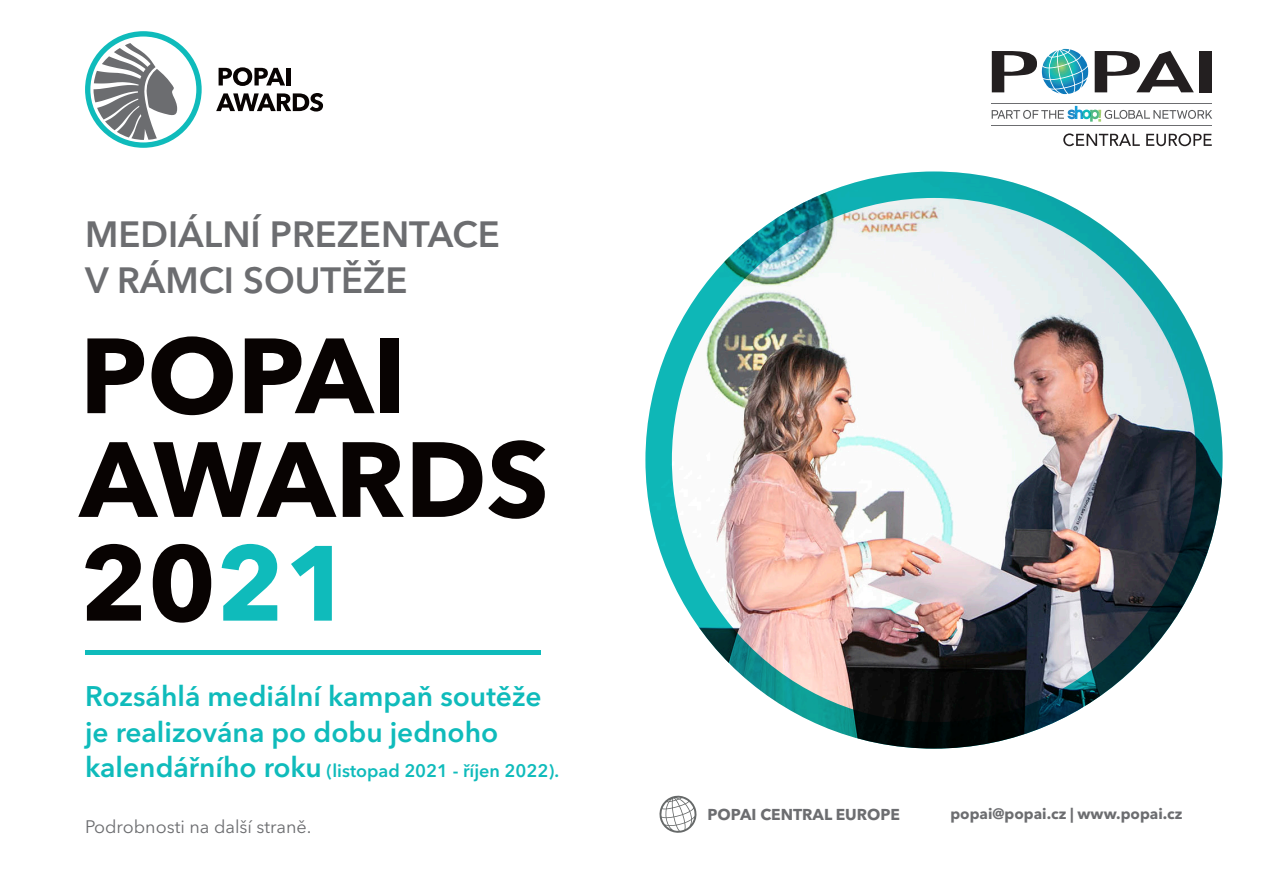
<style>
.page{position:relative;width:1263px;height:893px;background:#fff}
.page>*{position:absolute;margin:0;border:0;box-sizing:border-box;transform-origin:0 0}
.t1{font:700 105.45px/103.8px "Avenir Next LT Pro";color:#080302}
.t2{font:600 36.15px/46.2px "Avenir Next LT Pro";color:#6c6d70}
.t3{font:600 28.2px/35.7px "Avenir Next LT Pro";color:#0fbbbb}
.t4{font:600 18px "Avenir Next LT Pro";color:#0fbbbb}
.t5{font:18px "Avenir Next LT Pro";color:#6c6d70}
.t6{font:700 15.6px "Avenir Next LT Pro";color:#6c6d70}
.t7{font:700 15px "Avenir Next LT Pro";color:#6c6d70}
.s1{color:#0fbbbb}
.s2{font-size:28.2px}
</style>
<div class="page">
<hr style="left:85px;top:651px;width:455px;height:4px;background:#0fbbbb">
<svg style="left:659px;top:795px;width:38px;height:38px"></svg>
<svg style="left:992px;top:106px;width:220px;height:16px"></svg>
<svg style="left:1095px;top:51px;width:99px;height:41px"></svg>
<div style="left:1199px;top:51px;width:13px;height:41px;background:#231f20"></div>
<hr style="left:992px;top:103px;width:220px;height:1px;background:#6c6d70">
<hr style="left:992px;top:125px;width:220px;height:1px;background:#6c6d70">
<svg style="left:992px;top:49px;width:96px;height:45px"></svg>
<svg style="left:1063px;top:133px;width:77px;height:13px"></svg>
<svg style="left:1146px;top:133px;width:66px;height:13px"></svg>
<svg style="left:219px;top:67px;width:66px;height:19px"></svg>
<hr style="left:286px;top:68px;width:4px;height:17px;background:#080302">
<svg style="left:216px;top:93px;width:107px;height:19px"></svg>
<svg style="left:85px;top:31px;width:117px;height:117px"></svg>
<img style="left:645px;top:171px;width:577px;height:578px">
<p class="t2" style="left:85px;top:211px;width:416px">MEDIÁLNÍ PREZENTACE<br>V RÁMCI SOUTĚŽE</p>
<h1 class="t1" style="left:80px;top:323px;width:471px">POPAI<br>AWARDS<br>20<span class="s1">21</span></h1>
<p class="t3" style="left:85px;top:678px;width:458px">Rozsáhlá mediální kampaň soutěže je realizována po dobu jednoho</p>
<p class="t4" style="left:85px;top:760px;width:475px"><span class="s2">kalendářního roku</span> (listopad 2021 - říjen 2022).</p>
<p class="t5" style="left:85px;top:816px;width:228px">Podrobnosti na další straně.</p>
<p class="t6" style="left:708px;top:804px;width:194px">POPAI CENTRAL EUROPE</p>
<p class="t7" style="left:950px;top:805px;width:234px">popai@popai.cz | www.popai.cz</p>
</div>
